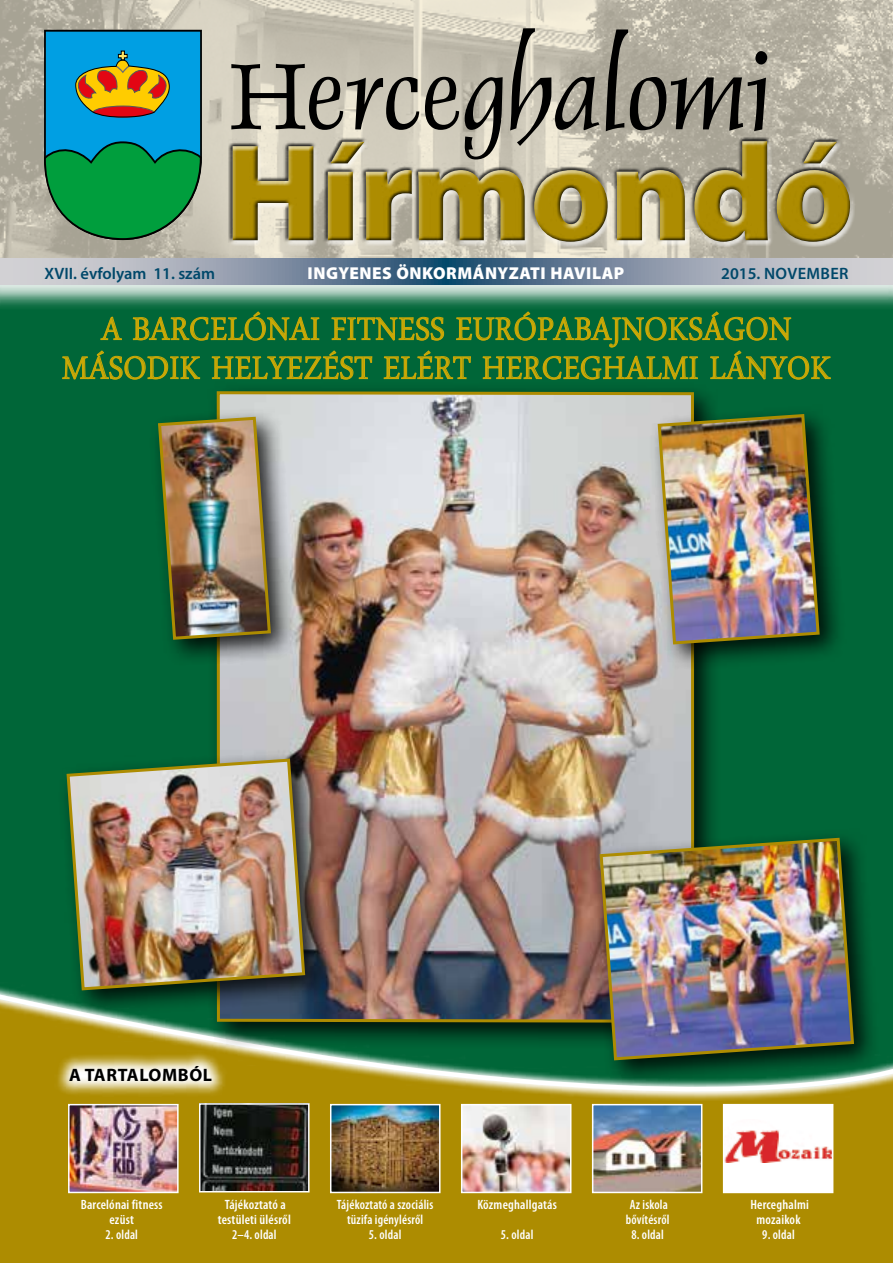
<style>
.page{position:relative;width:893px;height:1263px;background:#fff}
.page>*{position:absolute;margin:0;border:0;box-sizing:border-box;transform-origin:0 0}
.t1{font:900 139.65px "Myriad Pro";letter-spacing:-.02em;color:#ad8c01}
.t2{font:106.95px "Dauphin PFL";letter-spacing:.005em;color:#000}
.t3{font:46.5px/39px "Daun Penh";letter-spacing:.01em;color:#cba906;text-align:center;scale:.9 1}
.t4{font:700 18px "Myriad Pro";letter-spacing:.035em;color:#000}
.t5{font:900 17.25px "Myriad Pro";letter-spacing:.03em;color:#fff}
.t6{font:600 16.5px "Myriad Pro";color:#00486a}
.t7{font:600 16.5px "Myriad Pro";letter-spacing:.02em;color:#00486a}
.t8{font:600 condensed 13.5px/15px "Myriad Pro";letter-spacing:.015em;color:#fff;text-align:center}
.t9{font:600 condensed 13.5px/15px "Myriad Pro";letter-spacing:.015em;color:#fff;text-align:center;scale:.95 1}
</style>
<div class="page">
<div style="left:0;top:285px;width:893px;height:810px;background:#006638"></div>
<div style="left:0;top:1117px;width:893px;height:146px;background:#ad8c01"></div>
<img style="left:0;top:0;width:893px;height:255px">
<svg style="left:43px;top:29px;width:160px;height:212px;background:#309785"></svg>
<div style="left:229px;top:138px;width:626px;height:108px;background:#000;opacity:.75"></div>
<div style="left:0;top:255px;width:893px;height:55px;background:#fff;opacity:.9"></div>
<svg style="left:0;top:258px;width:893px;height:27px;background:#8f9cad"></svg>
<svg style="left:0;top:988px;width:893px;height:129px;background:#9e9a38"></svg>
<img style="left:333px;top:1107px;width:105px;height:83px">
<div style="left:330px;top:1104px;width:111px;height:89px;border:2px solid #fff"></div>
<img style="left:71px;top:1107px;width:105px;height:83px">
<div style="left:68px;top:1104px;width:111px;height:89px;border:2px solid #fff"></div>
<img style="left:464px;top:1107px;width:104px;height:83px">
<div style="left:461px;top:1104px;width:110px;height:89px;border:2px solid #fff"></div>
<img style="left:595px;top:1107px;width:104px;height:83px">
<div style="left:592px;top:1104px;width:110px;height:89px;border:2px solid #fff"></div>
<div style="left:724px;top:1105px;width:109px;height:87px;background:#fff"></div>
<img style="left:726px;top:1129px;width:104px;height:34px">
<img style="left:202px;top:1106px;width:105px;height:83px">
<div style="left:199px;top:1103px;width:111px;height:89px;border:2px solid #fff"></div>
<svg style="left:54px;top:1050px;width:173px;height:47px;background:#d0be71"></svg>
<div style="left:207px;top:381px;width:514px;height:669px;background:#000;opacity:.85"></div>
<img style="left:215px;top:646px;width:481px;height:378px">
<div style="left:590px;top:828px;width:290px;height:259px;background:#000;opacity:.85"></div>
<img style="left:598px;top:836px;width:258px;height:226px">
<div style="left:57px;top:749px;width:275px;height:268px;background:#000;opacity:.85"></div>
<img style="left:65px;top:757px;width:242px;height:235px">
<div style="left:648px;top:405px;width:198px;height:266px;background:#000;opacity:.85"></div>
<div style="left:148px;top:407px;width:149px;height:259px;background:#000;opacity:.85"></div>
<img style="left:62px;top:276px;width:769px;height:370px">
<p class="t6" style="left:45px;top:263px;width:172px">XVII. évfolyam 11. szám</p>
<h2 class="t2" style="left:229px;top:28px;width:543px">Herceghalomi</h2>
<h1 class="t1" style="left:224px;top:100px;width:632px">Hírmondó</h1>
<p class="t5" style="left:308px;top:262px;width:318px">INGYENES ÖNKORMÁNYZATI HAVILAP</p>
<p class="t7" style="left:721px;top:263px;width:129px">2015. november</p>
<h3 class="t3" style="left:62px;top:304px;width:855px">A barcelónai fitness európabajnokságon második helyezést elért herceghalmi lányok</h3>
<h3 class="t4" style="left:69px;top:1063px;width:144px">A TARTALOMBÓL</h3>
<p class="t8" style="left:81px;top:1197px;width:84px">Barcelónai fitness ezüst</p>
<p class="t9" style="left:105px;top:1227px;width:36px">2. oldal</p>
<p class="t8" style="left:218px;top:1197px;width:75px">Tájékoztató a testületi ülésről<br>2–4. oldal</p>
<p class="t9" style="left:337px;top:1197px;width:103px">Tájékoztató a szociális tüzifa igénylésről</p>
<p class="t9" style="left:369px;top:1227px;width:36px">5. oldal</p>
<p class="t8" style="left:477px;top:1197px;width:81px">Közmeghallgatás</p>
<p class="t9" style="left:501px;top:1227px;width:36px">5. oldal</p>
<p class="t9" style="left:626px;top:1197px;width:47px;text-align:left">Az iskola bővítésről</p>
<p class="t9" style="left:631px;top:1227px;width:36px">8. oldal</p>
<p class="t8" style="left:750px;top:1197px;width:60px">Herceghalmi mozaikok</p>
<p class="t9" style="left:762px;top:1227px;width:36px">9. oldal</p>
</div>
